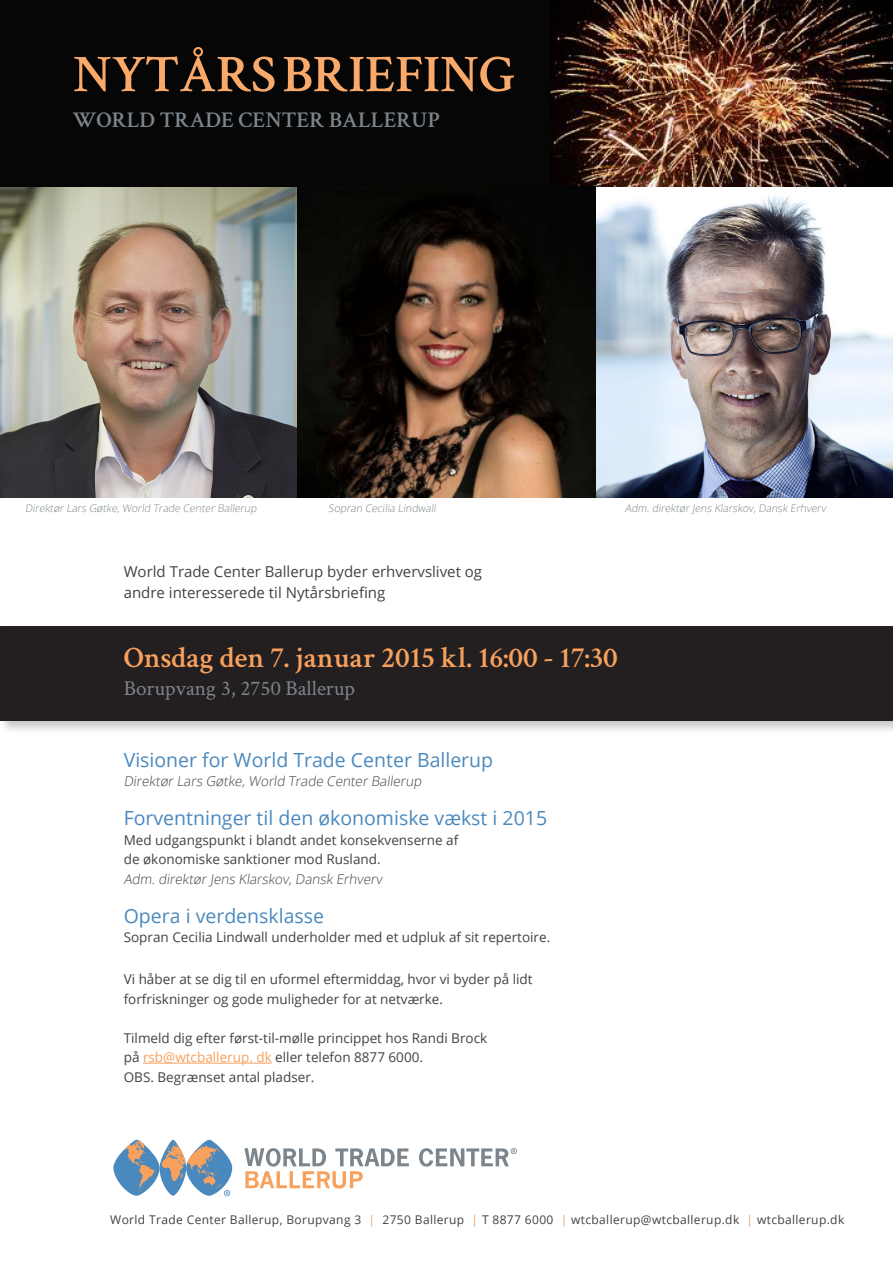
<style>
.page{position:relative;width:893px;height:1263px;background:#fff}
.page>*{position:absolute;margin:0;border:0;box-sizing:border-box;transform-origin:0 0}
.t1{font:600 53.1px "Crimson Text";color:#f9a96a}
.t2{font:600 29.7px "Crimson Text";color:#f8a15c}
.t3{font:600 22.5px "Crimson Text";color:#7c858c}
.t4{font:21.3px "Crimson Text";color:#7c858c}
.t5{font:19.5px "Open Sans";color:#4a89be}
.t6{font:15px/21px "Open Sans";color:#424242}
.t7{font:13.5px/19.5px "Open Sans";color:#424242}
.t8{font:300 13.5px "Open Sans";color:#424242}
.t9{font:12px "Open Sans";letter-spacing:.03em;color:#424242}
.t10{font:300 10.5px "Open Sans";color:#7c858c}
.s1{font-weight:300}
.s2{color:#f8a15c}
</style>
<div class="page">
<div style="left:0;top:624px;width:893px;height:111px;background:#231f20;opacity:.25"></div>
<div style="left:0;top:626px;width:893px;height:94px;background:#231f20"></div>
<hr style="left:143px;top:1063px;width:129px;height:1px;background:#f8a15c">
<svg style="left:244px;top:1148px;width:165px;height:40px"></svg>
<svg style="left:419px;top:1148px;width:98px;height:18px"></svg>
<svg style="left:113px;top:1140px;width:119px;height:56px"></svg>
<img style="left:0;top:0;width:893px;height:187px">
<img style="left:0;top:186px;width:595px;height:311px">
<img style="left:595px;top:188px;width:298px;height:309px">
<p class="t1" style="left:73px;top:37px;width:444px">NYTÅRS BRIEFING</p>
<p class="t3" style="left:73px;top:104px;width:368px">WORLD TRADE CENTER BALLERUP</p>
<p class="t10" style="left:25px;top:501px;width:235px">Direktør Lars Gøtke, World Trade Center Ballerup</p>
<p class="t10" style="left:328px;top:501px;width:111px">Sopran Cecilia Lindwall</p>
<p class="t10" style="left:625px;top:501px;width:204px">Adm. direktør Jens Klarskov, Dansk Erhverv</p>
<p class="t6" style="left:124px;top:561px;width:360px">World Trade Center Ballerup byder erhvervslivet og andre interesserede til Nytårsbriefing</p>
<p class="t2" style="left:124px;top:637px;width:496px">Onsdag den 7. januar 2015 kl. 16:00 - 17:30</p>
<p class="t4" style="left:124px;top:674px;width:233px">Borupvang 3, 2750 Ballerup</p>
<p class="t5" style="left:124px;top:746px;width:371px">Visioner for World Trade Center Ballerup</p>
<p class="t8" style="left:124px;top:772px;width:302px">Direktør Lars Gøtke, World Trade Center Ballerup</p>
<p class="t5" style="left:124px;top:805px;width:425px">Forventninger til den økonomiske vækst i 2015</p>
<p class="t7" style="left:124px;top:829px;width:336px">Med udgangspunkt i blandt andet konsekvenserne af de økonomiske sanktioner mod Rusland.<br><span class="s1">Adm. direktør Jens Klarskov, Dansk Erhverv</span></p>
<p class="t5" style="left:124px;top:902px;width:202px">Opera i verdensklasse</p>
<p class="t7" style="left:124px;top:927px;width:428px">Sopran Cecilia Lindwall underholder med et udpluk af sit repertoire.</p>
<p class="t7" style="left:124px;top:969px;width:410px">Vi håber at se dig til en uformel eftermiddag, hvor vi byder på lidt forfriskninger og gode muligheder for at netværke.</p>
<p class="t7" style="left:124px;top:1027px;width:365px">Tilmeld dig efter først-til-mølle princippet hos Randi Brock på <span class="s2">rsb@wtcballerup. dk</span> eller telefon 8877 6000.<br>OBS. Begrænset antal pladser.</p>
<p class="t9" style="left:110px;top:1211px;width:736px">World Trade Center Ballerup, Borupvang 3 <span class="s2">|</span> 2750 Ballerup <span class="s2">|</span> T 8877 6000 <span class="s2">|</span> wtcballerup@wtcballerup.dk <span class="s2">|</span> wtcballerup.dk</p>
</div>
